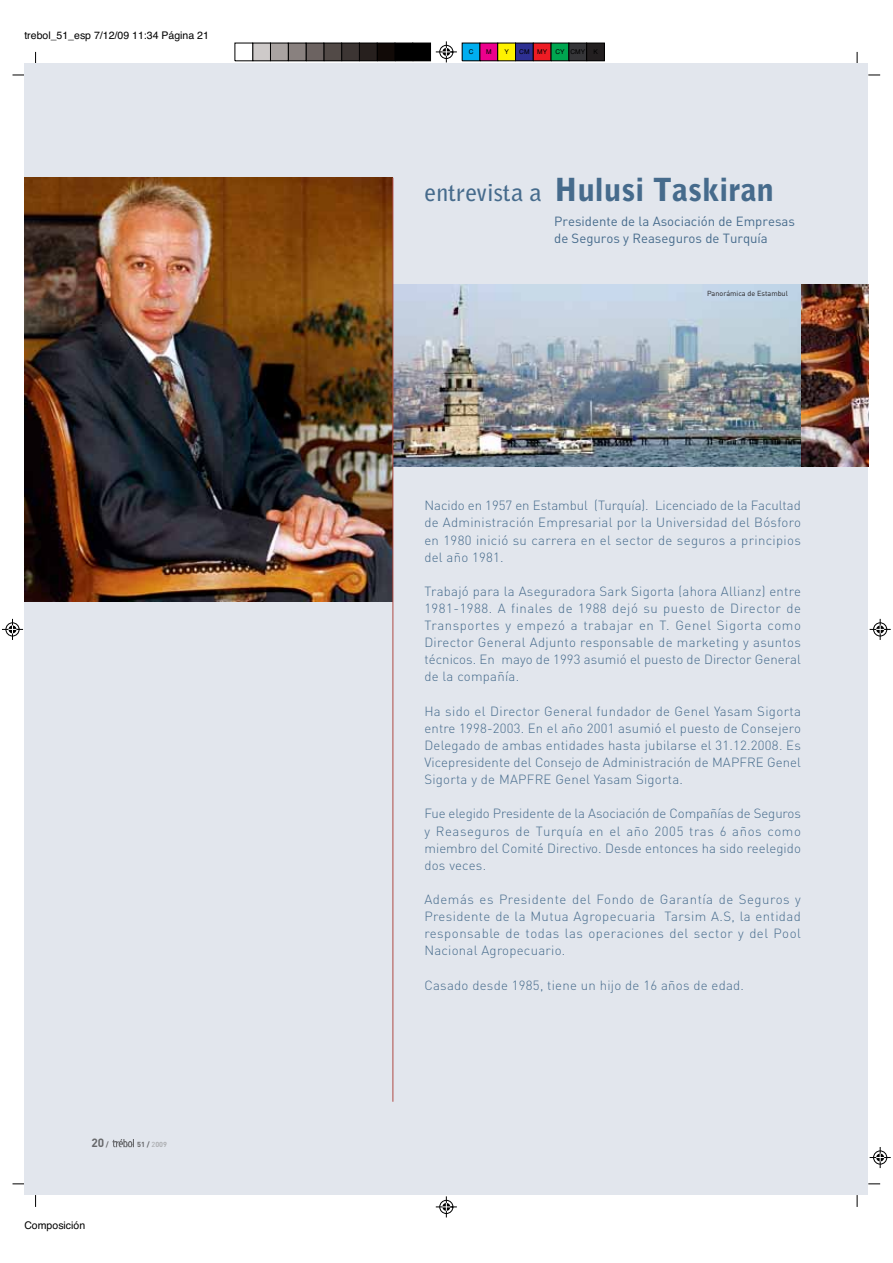
<style>
.page{position:relative;width:893px;height:1263px;background:#fff}
.page>*{position:absolute;margin:0;border:0;box-sizing:border-box;transform-origin:0 0}
.t1{font:900 31.65px "Bell Gothic Std";color:#466b8c}
.t2{font:300 13.2px/17.1px "DIN";letter-spacing:.02em;color:#466b8c;text-align:justify}
.t3{font:13.2px/17.1px "DIN";color:#466b8c}
.t4{font:700 11.85px "DIN";color:#67686b}
.t5{font:10.5px "Helvetica";color:#000}
.t6{font:7.2px "DIN";color:#231f20}
.t7{font:700 7.2px "DIN";color:#67686b}
.t8{font:6.6px "Helvetica";color:#000}
.s1{font-size:7.2px}
.s2{font-weight:500;color:#aeb0b3}
.s3{color:#aeb0b3}
.s4{font-weight:700;font-size:23.7px}
</style>
<div class="page">
<svg style="left:35px;top:1195px;width:1px;height:12px"></svg>
<svg style="left:35px;top:52px;width:1px;height:12px"></svg>
<svg style="left:868px;top:75px;width:12px;height:1px"></svg>
<svg style="left:857px;top:52px;width:1px;height:12px"></svg>
<svg style="left:868px;top:1184px;width:12px;height:1px"></svg>
<svg style="left:857px;top:1195px;width:1px;height:12px"></svg>
<svg style="left:436px;top:41px;width:21px;height:21px"></svg>
<svg style="left:436px;top:1196px;width:21px;height:21px"></svg>
<svg style="left:2px;top:619px;width:21px;height:21px"></svg>
<svg style="left:869px;top:619px;width:22px;height:21px"></svg>
<svg style="left:869px;top:1147px;width:22px;height:21px"></svg>
<div style="left:413px;top:43px;width:17px;height:18px;background:#000"></div>
<div style="left:413px;top:43px;width:18px;height:18px;border:1px solid #000"></div>
<div style="left:395px;top:43px;width:18px;height:18px;background:#000"></div>
<div style="left:377px;top:43px;width:18px;height:18px;background:#110a07"></div>
<div style="left:377px;top:43px;width:18px;height:18px;border:1px solid #000"></div>
<div style="left:359px;top:43px;width:18px;height:18px;background:#27201e"></div>
<div style="left:359px;top:43px;width:18px;height:18px;border:1px solid #000"></div>
<div style="left:342px;top:43px;width:17px;height:18px;background:#3c3533"></div>
<div style="left:341px;top:43px;width:18px;height:18px;border:1px solid #000"></div>
<div style="left:324px;top:43px;width:18px;height:18px;background:#524a47"></div>
<div style="left:324px;top:43px;width:18px;height:18px;border:1px solid #000"></div>
<div style="left:306px;top:43px;width:18px;height:18px;background:#6c6361"></div>
<div style="left:306px;top:43px;width:18px;height:18px;border:1px solid #000"></div>
<div style="left:288px;top:43px;width:18px;height:18px;background:#89817f"></div>
<div style="left:288px;top:43px;width:18px;height:18px;border:1px solid #000"></div>
<div style="left:270px;top:43px;width:18px;height:18px;background:#a9a3a1"></div>
<div style="left:270px;top:43px;width:18px;height:18px;border:1px solid #000"></div>
<div style="left:253px;top:43px;width:17px;height:18px;background:#cecac9"></div>
<div style="left:252px;top:43px;width:19px;height:18px;border:1px solid #000"></div>
<div style="left:235px;top:43px;width:18px;height:18px;border:1px solid #000"></div>
<div style="left:462px;top:43px;width:18px;height:18px;background:#00aeef"></div>
<div style="left:462px;top:43px;width:18px;height:18px;border:1px solid #000"></div>
<div style="left:480px;top:43px;width:18px;height:18px;background:#ec008c"></div>
<div style="left:498px;top:43px;width:17px;height:18px;background:#fff200"></div>
<div style="left:497px;top:43px;width:19px;height:18px;border:1px solid #000"></div>
<div style="left:515px;top:43px;width:18px;height:18px;background:#2e3092"></div>
<div style="left:515px;top:43px;width:18px;height:18px;border:1px solid #000"></div>
<div style="left:533px;top:43px;width:18px;height:18px;background:#ed1c24"></div>
<div style="left:533px;top:43px;width:18px;height:18px;border:1px solid #000"></div>
<div style="left:551px;top:43px;width:18px;height:18px;background:#00a650"></div>
<div style="left:551px;top:43px;width:18px;height:18px;border:1px solid #000"></div>
<div style="left:569px;top:43px;width:18px;height:18px;background:#363639"></div>
<div style="left:569px;top:43px;width:18px;height:18px;border:1px solid #000"></div>
<div style="left:587px;top:43px;width:17px;height:18px;background:#231f20"></div>
<div style="left:586px;top:43px;width:18px;height:18px;border:1px solid #000"></div>
<div style="left:24px;top:64px;width:844px;height:1131px;background:#e2e6ed"></div>
<img style="left:112px;top:1140px;width:21px;height:7px">
<img style="left:394px;top:284px;width:474px;height:182px">
<img style="left:24px;top:178px;width:369px;height:424px">
<hr style="left:393px;top:178px;width:1px;height:924px;background:#af4a45">
<p class="t5" style="left:24px;top:31px;width:186px">trebol_51_esp 7/12/09 11:34 Página 21</p>
<p class="t4" style="left:91px;top:1138px;width:19px">20 <span class="s1">/</span></p>
<p class="t7" style="left:137px;top:1141px;width:31px">51 / <span class="s2">2</span><span class="s3">009</span></p>
<p class="t5" style="left:24px;top:1222px;width:62px">Composición</p>
<p class="t8" style="left:469px;top:49px;width:6px">C</p>
<p class="t8" style="left:486px;top:49px;width:7px">M</p>
<p class="t8" style="left:504px;top:49px;width:6px">Y</p>
<p class="t8" style="left:519px;top:49px;width:29px">CM MY</p>
<p class="t8" style="left:555px;top:49px;width:31px">CY CMY</p>
<p class="t8" style="left:593px;top:49px;width:6px">K</p>
<h1 class="t1" style="left:424px;top:172px;width:351px"><span class="s4">entrevista a</span> Hulusi Taskiran</h1>
<p class="t3" style="left:554px;top:214px;width:242px">Presidente de la Asociación de Empresas de Seguros y Reaseguros de Turquía</p>
<p class="t6" style="left:707px;top:290px;width:82px">Panorámica de Estambul</p>
<p class="t2" style="left:424px;top:499px;width:378px">Nacido en 1957 en Estambul (Turquía). Licenciado de la Facultad de Administración Empresarial por la Universidad del Bósforo en 1980 inició su carrera en el sector de seguros a principios del año 1981.</p>
<p class="t2" style="left:424px;top:584px;width:378px">Trabajó para la Aseguradora Sark Sigorta (ahora Allianz) entre 1981-1988. A finales de 1988 dejó su puesto de Director de Transportes y empezó a trabajar en T. Genel Sigorta como Director General Adjunto responsable de marketing y asuntos técnicos. En mayo de 1993 asumió el puesto de Director General de la compañía.</p>
<p class="t2" style="left:424px;top:704px;width:378px">Ha sido el Director General fundador de Genel Yasam Sigorta entre 1998-2003. En el año 2001 asumió el puesto de Consejero Delegado de ambas entidades hasta jubilarse el 31.12.2008. Es Vicepresidente del Consejo de Administración de MAPFRE Genel Sigorta y de MAPFRE Genel Yasam Sigorta.</p>
<p class="t2" style="left:424px;top:807px;width:378px">Fue elegido Presidente de la Asociación de Compañías de Seguros y Reaseguros de Turquía en el año 2005 tras 6 años como miembro del Comité Directivo. Desde entonces ha sido reelegido dos veces.</p>
<p class="t2" style="left:424px;top:892px;width:378px">Además es Presidente del Fondo de Garantía de Seguros y Presidente de la Mutua Agropecuaria Tarsim A.S, la entidad responsable de todas las operaciones del sector y del Pool Nacional Agropecuario.</p>
<p class="t2" style="left:424px;top:978px;width:321px">Casado desde 1985, tiene un hijo de 16 años de edad.</p>
</div>
